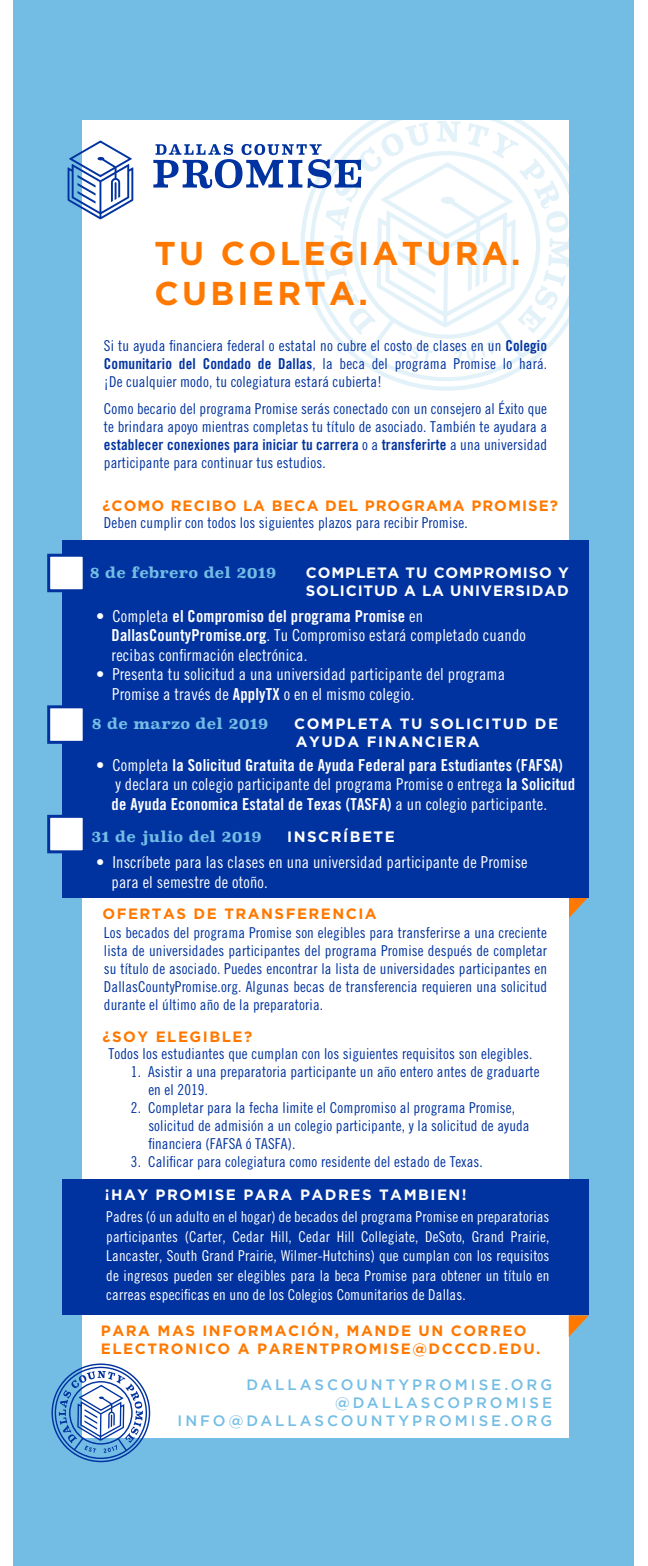
<style>
.page{position:relative;width:648px;height:1566px;background:#fff}
.page>*{position:absolute;margin:0;border:0;box-sizing:border-box;transform-origin:0 0}
.t1{font:700 33px/39.6px "Gotham";letter-spacing:.1em;color:#ff7900}
.t2{font:16.5px/19.5px "Trade Gothic LT Std Cn 18";letter-spacing:.01em;color:#fff}
.t3{font:16.5px "Trade Gothic LT Std Bd Cn 20";letter-spacing:.01em;color:#fff}
.t4{font:15px/18px "Trade Gothic LT Std Cn 18";letter-spacing:.01em;color:#0033a0}
.t5{font:15px/19.5px "Trade Gothic LT Std Cn 18";letter-spacing:.01em;color:#fff;text-align:justify}
.t6{font:700 15px/18px "Gotham";letter-spacing:.1em;color:#ff7900}
.t7{font:700 15px/18px "Gotham";letter-spacing:.1em;color:#fff}
.t8{font:15px "Trade Gothic LT Std Bd Cn 20";letter-spacing:.01em;color:#0033a0}
.t9{font:500 15px/18px "Gotham";letter-spacing:.2em;color:#73bde5;text-align:right}
.t10{font:700 15px "Superclarendon";letter-spacing:.01em;color:#73bde5}
.t11{font:700 15px/18px "Gotham";letter-spacing:.055em;color:#fff}
.t12{font:700 15px "Gotham";letter-spacing:.07em;color:#ff7900}
.s1{font-family:"Trade Gothic LT Std Bd Cn 20"}
.s2{font-family:"Trade Gothic LT Std Cn 18"}
</style>
<div class="page">
<div style="left:14px;top:0;width:620px;height:1566px;background:#73bde5"></div>
<svg style="left:568px;top:898px;width:20px;height:21px"></svg>
<div style="left:82px;top:120px;width:486px;height:1318px;background:#fff"></div>
<svg style="left:361px;top:120px;width:208px;height:271px"></svg>
<svg style="left:153px;top:121px;width:416px;height:242px"></svg>
<div style="left:62px;top:541px;width:526px;height:357px;background:#0033a0"></div>
<svg style="left:68px;top:140px;width:65px;height:79px"></svg>
<div style="left:47px;top:554px;width:39px;height:38px;background:#fff;border:3px solid #0033a0"></div>
<div style="left:47px;top:705px;width:39px;height:39px;background:#fff;border:3px solid #0033a0"></div>
<div style="left:47px;top:815px;width:39px;height:38px;background:#fff;border:3px solid #0033a0"></div>
<svg style="left:569px;top:1315px;width:20px;height:22px"></svg>
<div style="left:62px;top:1179px;width:527px;height:136px;background:#0033a0"></div>
<svg style="left:51px;top:1363px;width:99px;height:99px"></svg>
<h1 class="t1" style="left:155px;top:233px;width:368px">TU COLEGIATURA.<br>CUBIERTA.</h1>
<p class="t4" style="left:104px;top:337px;width:445px;text-align:justify">Si tu ayuda financiera federal o estatal no cubre el costo de clases en un <span class="s1">Colegio Comunitario del Condado de Dallas</span>, la beca del programa Promise lo hará. ¡De cualquier modo, tu colegiatura estará cubierta!</p>
<p class="t4" style="left:104px;top:400px;width:445px">Como becario del programa Promise serás conectado con un consejero al Éxito que te brindara apoyo mientras completas tu título de asociado. También te ayudara a</p>
<p class="t8" style="left:104px;top:436px;width:445px">establecer conexiones para iniciar tu carrera <span class="s2">o a</span> transferirte <span class="s2">a una universidad</span></p>
<p class="t4" style="left:104px;top:454px;width:223px">participante para continuar tus estudios.</p>
<p class="t12" style="left:102px;top:497px;width:457px">¿COMO RECIBO LA BECA DEL PROGRAMA PROMISE?</p>
<p class="t4" style="left:104px;top:514px;width:365px">Deben cumplir con todos los siguientes plazos para recibir Promise.</p>
<p class="t10" style="left:90px;top:562px;width:188px">8 de febrero del 2019</p>
<p class="t11" style="left:306px;top:564px;width:265px">COMPLETA TU COMPROMISO Y<br>SOLICITUD A LA UNIVERSIDAD</p>
<p class="t3" style="left:96px;top:606px;width:328px"><span class="s2">• Completa</span> el Compromiso del programa Promise <span class="s2">en</span></p>
<p class="t2" style="left:112px;top:625px;width:416px"><span class="s1">DallasCountyPromise.org</span>. Tu Compromiso estará completado cuando recibas confirmación electrónica.</p>
<p class="t2" style="left:112px;top:664px;width:394px;text-indent:-16px">• Presenta tu solicitud a una universidad participante del programa<br>Promise a través de <span class="s1">ApplyTX</span> o en el mismo colegio.</p>
<p class="t10" style="left:92px;top:713px;width:178px">8 de marzo del 2019</p>
<p class="t7" style="left:294px;top:714px;width:266px">COMPLETA TU SOLICITUD DE<br>AYUDA FINANCIERA</p>
<p class="t3" style="left:96px;top:755px;width:468px"><span class="s2">• Completa</span> la Solicitud Gratuita de Ayuda Federal para Estudiantes (FAFSA)</p>
<p class="t2" style="left:115px;top:775px;width:461px">y declara un colegio participante del programa Promise o entrega <span class="s1">la Solicitud</span></p>
<p class="t3" style="left:112px;top:794px;width:437px">de Ayuda Economica Estatal de Texas (TASFA) <span class="s2">a un colegio participante.</span></p>
<p class="t10" style="left:92px;top:825px;width:172px">31 de julio del 2019</p>
<p class="t7" style="left:287px;top:827px;width:109px">INSCRÍBETE</p>
<p class="t2" style="left:112px;top:853px;width:418px;text-indent:-15px">• Inscríbete para las clases en una universidad participante de Promise para el semestre de otoño.</p>
<p class="t6" style="left:102px;top:904px;width:276px">OFERTAS DE TRANSFERENCIA</p>
<p class="t4" style="left:104px;top:923px;width:445px;text-align:justify">Los becados del programa Promise son elegibles para transferirse a una creciente lista de universidades participantes del programa Promise después de completar su título de asociado. Puedes encontrar la lista de universidades participantes en DallasCountyPromise.org. Algunas becas de transferencia requieren una solicitud durante el último año de la preparatoria.</p>
<p class="t6" style="left:102px;top:1027px;width:151px">¿SOY ELEGIBLE?</p>
<p class="t4" style="left:108px;top:1045px;width:425px">Todos los estudiantes que cumplan con los siguientes requisitos son elegibles.</p>
<p class="t4" style="left:148px;top:1063px;width:393px;text-indent:-17px">1. Asistir a una preparatoria participante un año entero antes de graduarte en el 2019.</p>
<p class="t4" style="left:148px;top:1099px;width:383px;text-indent:-17px">2. Completar para la fecha limite el Compromiso al programa Promise, solicitud de admisión a un colegio participante, y la solicitud de ayuda financiera (FAFSA ó TASFA).</p>
<p class="t4" style="left:131px;top:1153px;width:353px">3. Calificar para colegiatura como residente del estado de Texas.</p>
<p class="t7" style="left:105px;top:1185px;width:364px">¡HAY PROMISE PARA PADRES TAMBIEN!</p>
<p class="t5" style="left:106px;top:1207px;width:445px">Padres (ó un adulto en el hogar) de becados del programa Promise en preparatorias participantes (Carter, Cedar Hill, Cedar Hill Collegiate, DeSoto, Grand Prairie, Lancaster, South Grand Prairie, Wilmer-Hutchins) que cumplan con los requisitos de ingresos pueden ser elegibles para la beca Promise para obtener un título en carreas especificas en uno de los Colegios Comunitarios de Dallas.</p>
<p class="t6" style="left:101px;top:1321px;width:441px">PARA MAS INFORMACIÓN, MANDE UN CORREO<br>ELECTRONICO A PARENTPROMISE@DCCCD.EDU.</p>
<p class="t9" style="left:178px;top:1375px;width:376px">DALLASCOUNTYPROMISE.ORG @DALLASCOPROMISE<br>INFO@DALLASCOUNTYPROMISE.ORG</p>
</div>
